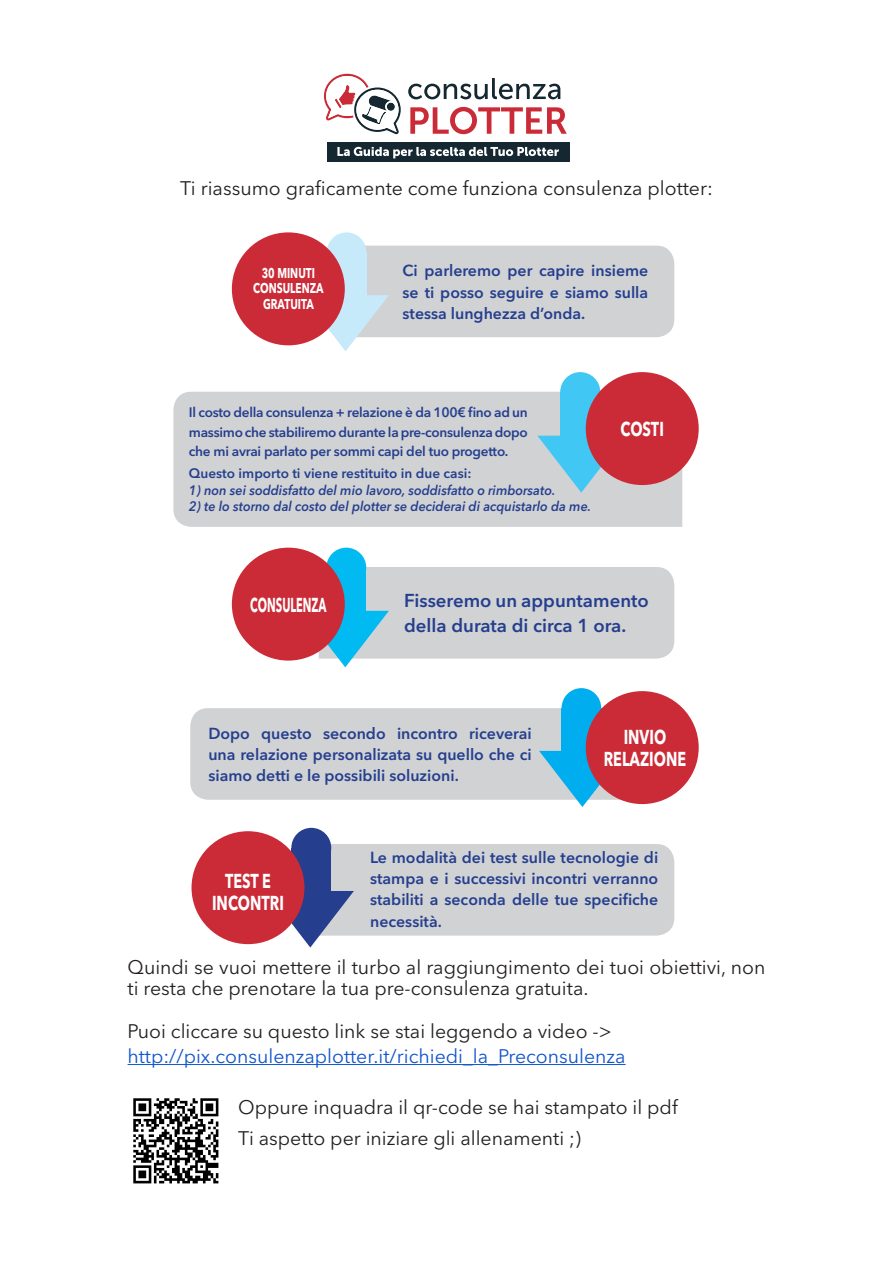
<style>
.page{position:relative;width:893px;height:1263px;background:#fff}
.page>*{position:absolute;margin:0;border:0;box-sizing:border-box;transform-origin:0 0}
.t1{font:700 19.95px/22px "Avenir Next LT Pro";color:#fff;text-align:center;scale:.72 1}
.t2{font:700 19.95px "Avenir Next LT Pro";color:#fff;scale:.55 1}
.t3{font:19.5px/21.5px "Avenir Next LT Pro";color:#231f20}
.t4{font:19.5px "Avenir Next LT Pro";color:#15c}
.t5{font:600 18.6px/24.9px "Avenir Next LT Pro";color:#253f8e}
.t6{font:600 15.9px/21.3px "Avenir Next LT Pro";color:#253f8e;text-align:justify}
.t7{font:700 14.1px/15.6px "Avenir Next LT Pro";color:#fff;text-align:center;scale:.72 1}
.t8{font:600 13.65px/19px "Avenir Next LT Pro";letter-spacing:-.02em;color:#253f8e;text-align:justify}
.t9{font:italic 600 13.65px "Avenir Next LT Pro";color:#253f8e;scale:.94 1}
.t10{font:600 13.65px "Avenir Next LT Pro";color:#253f8e}
</style>
<div class="page">
<hr style="left:128px;top:1064px;width:498px;height:1px;background:#15c">
<svg style="left:324px;top:74px;width:77px;height:60px"></svg>
<div style="left:327px;top:142px;width:242px;height:19px;background:#152831"></div>
<svg style="left:337px;top:147px;width:222px;height:11px"></svg>
<svg style="left:408px;top:78px;width:152px;height:21px"></svg>
<svg style="left:410px;top:107px;width:157px;height:27px"></svg>
<img style="left:134px;top:1098px;width:85px;height:85px">
<svg style="left:302px;top:246px;width:372px;height:105px"></svg>
<div style="left:318px;top:252px;width:48px;height:49px;background:#c6eafa"></div>
<div style="left:327px;top:232px;width:39px;height:40px;background:#c6eafa;border-radius:50%"></div>
<svg style="left:318px;top:567px;width:356px;height:100px"></svg>
<div style="left:318px;top:568px;width:48px;height:49px;background:#00baf1"></div>
<div style="left:326px;top:548px;width:40px;height:39px;background:#00baf1;border-radius:50%"></div>
<div style="left:173px;top:392px;width:509px;height:135px;background:#d1d2d4"></div>
<svg style="left:537px;top:436px;width:88px;height:57px"></svg>
<div style="left:560px;top:392px;width:49px;height:50px;background:#40c7f4"></div>
<div style="left:560px;top:372px;width:40px;height:40px;background:#40c7f4;border-radius:50%"></div>
<svg style="left:190px;top:708px;width:439px;height:99px"></svg>
<div style="left:562px;top:708px;width:48px;height:49px;background:#00aeef"></div>
<div style="left:562px;top:688px;width:39px;height:40px;background:#00aeef;border-radius:50%"></div>
<svg style="left:267px;top:844px;width:407px;height:103px"></svg>
<div style="left:291px;top:848px;width:40px;height:49px;background:#253f8e"></div>
<div style="left:291px;top:828px;width:40px;height:40px;background:#253f8e;border-radius:50%"></div>
<div style="left:232px;top:232px;width:113px;height:113px;background:#cb2b37;border-radius:50%"></div>
<div style="left:586px;top:372px;width:113px;height:113px;background:#cb2b37;border-radius:50%"></div>
<div style="left:232px;top:548px;width:113px;height:113px;background:#cb2b37;border-radius:50%"></div>
<div style="left:192px;top:831px;width:112px;height:113px;background:#cb2b37;border-radius:50%"></div>
<div style="left:586px;top:691px;width:113px;height:113px;background:#cb2b37;border-radius:50%"></div>
<p class="t3" style="left:180px;top:180px;width:534px">Ti riassumo graficamente come funziona consulenza plotter:</p>
<p class="t7" style="left:253px;top:266px;width:99px">30 MINUTI<br>CONSULENZA<br>GRATUITA</p>
<p class="t6" style="left:403px;top:262px;width:247px">Ci parleremo per capire insieme se ti posso seguire e siamo sulla stessa lunghezza d’onda.</p>
<p class="t8" style="left:189px;top:404px;width:340px">Il costo della consulenza + relazione è da 100€ fino ad un massimo che stabiliremo durante la pre-consulenza dopo che mi avrai parlato per sommi capi del tuo progetto.</p>
<p class="t10" style="left:189px;top:467px;width:284px">Questo importo ti viene restituito in due casi:</p>
<p class="t9" style="left:189px;top:484px;width:391px">1) non sei soddisfatto del mio lavoro, soddisfatto o rimborsato.</p>
<p class="t9" style="left:189px;top:501px;width:429px">2) te lo storno dal costo del plotter se deciderai di acquistarlo da me.</p>
<p class="t1" style="left:621px;top:420px;width:62px">COSTI</p>
<p class="t2" style="left:250px;top:597px;width:140px">CONSULENZA</p>
<p class="t5" style="left:404px;top:589px;width:246px">Fisseremo un appuntamento della durata di circa 1 ora.</p>
<p class="t6" style="left:208px;top:724px;width:325px">Dopo questo secondo incontro riceverai una relazione personalizata su quello che ci siamo detti e le possibili soluzioni.</p>
<p class="t1" style="left:604px;top:728px;width:116px">INVIO<br>RELAZIONE</p>
<p class="t1" style="left:212px;top:872px;width:101px">TEST E<br>INCONTRI</p>
<p class="t6" style="left:370px;top:848px;width:290px">Le modalità dei test sulle tecnologie di stampa e i successivi incontri verranno stabiliti a seconda delle tue specifiche necessità.</p>
<p class="t3" style="left:128px;top:958px;width:639px">Quindi se vuoi mettere il turbo al raggiungimento dei tuoi obiettivi, non ti resta che prenotare la tua pre-consulenza gratuita.</p>
<p class="t3" style="left:128px;top:1022px;width:486px">Puoi cliccare su questo link se stai leggendo a video -&gt;</p>
<p class="t4" style="left:128px;top:1047px;width:500px">http://pix.consulenzaplotter.it/richiedi_la_Preconsulenza</p>
<p class="t3" style="left:238px;top:1094px;width:441px;line-height:30.9px">Oppure inquadra il qr-code se hai stampato il pdf<br>Ti aspetto per iniziare gli allenamenti ;)</p>
</div>
